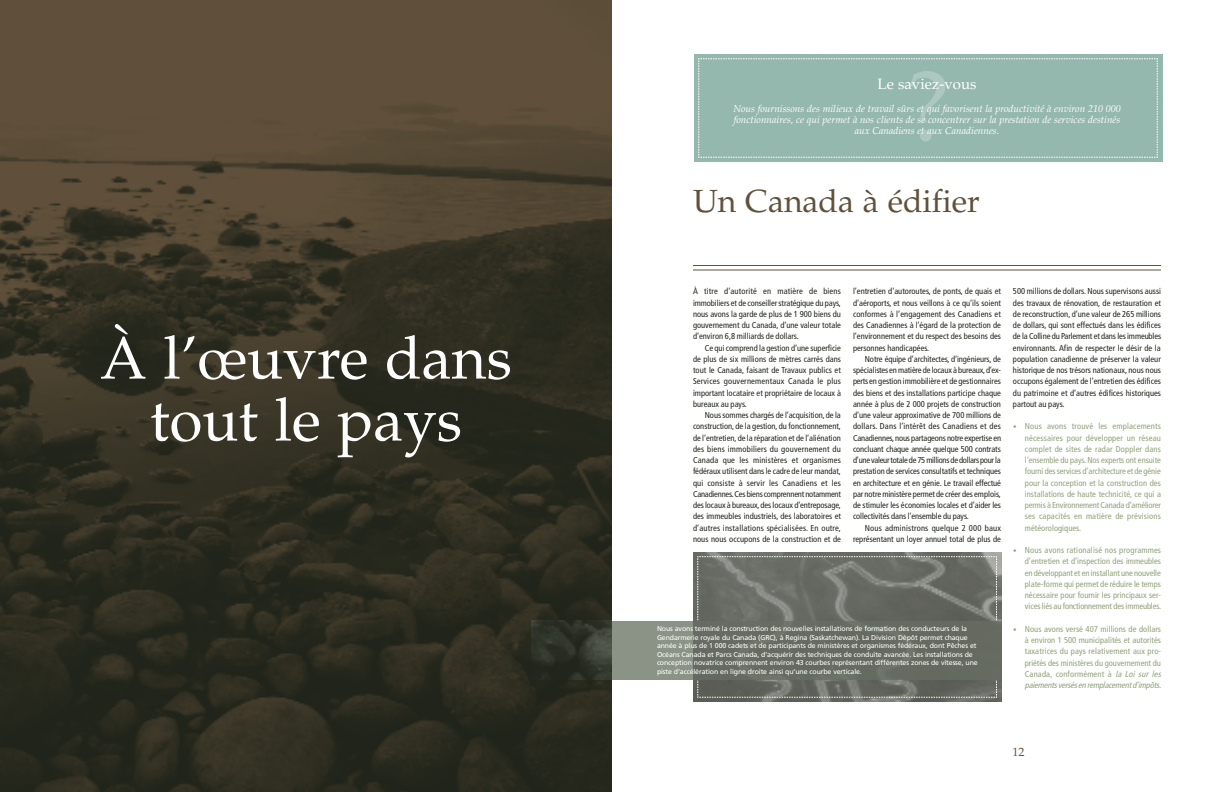
<style>
.page{position:relative;width:1224px;height:792px;background:#fff}
.page>*{position:absolute;margin:0;border:0;box-sizing:border-box;transform-origin:0 0}
.t1{font:101px "Palatino";color:#adc8c1}
.t2{font:60px/62px "Palatino";color:#fff;text-align:center}
.t3{font:32px "Palatino";color:#60513b}
.t4{font:15px "Palatino";color:#fff}
.t5{font:12px "Palatino";color:#60513b}
.t6{font:italic 10px/11px "Palatino";color:#fff;text-align:center}
.t7{font:condensed 8.5px/11.3px "Frutiger";color:#20241a;text-align:justify}
.t8{font:condensed 8.5px/11.3px "Frutiger";letter-spacing:.005em;color:#8fa178;text-align:justify}
.t9{font:7px/8.5px "Frutiger";letter-spacing:-.015em;color:#fff}
.s1{font-size:7px}
.s2{font-style:italic}
</style>
<div class="page">
<img style="left:0;top:0;width:612px;height:792px">
<img style="left:531px;top:621px;width:81px;height:59px">
<img style="left:693px;top:552px;width:309px;height:150px">
<svg style="left:697px;top:556px;width:300px;height:142px;background:#6e7069"></svg>
<div style="left:612px;top:621px;width:229px;height:59px;background:#8a9385"></div>
<hr style="left:693px;top:270px;width:468px;height:1px;background:#60513b">
<hr style="left:693px;top:265px;width:468px;height:1px;background:#60513b">
<img style="left:693px;top:621px;width:309px;height:59px">
<div style="left:694px;top:54px;width:468px;height:108px;background:#95b8ae"></div>
<svg style="left:698px;top:58px;width:460px;height:100px"></svg>
<h2 class="t2" style="left:100px;top:334px;width:413px">À l’œuvre dans tout le pays</h2>
<h1 class="t1" style="left:906px;top:68px;width:46px">?</h1>
<h3 class="t4" style="left:878px;top:78px;width:100px">Le saviez-vous</h3>
<p class="t6" style="left:733px;top:104px;width:389px">Nous fournissons des milieux de travail sûrs et qui favorisent la productivité à environ 210 000 fonctionnaires, ce qui permet à nos clients de se concentrer sur la prestation de services destinés aux Canadiens et aux Canadiennes.</p>
<h3 class="t3" style="left:693px;top:189px;width:288px">Un Canada à édifier</h3>
<p class="t7" style="left:693px;top:286px;width:150px">À titre d’autorité en matière de biens immobiliers et de conseiller stratégique du pays, nous avons la garde de plus de 1 900 biens du gouvernement du Canada, d’une valeur totale d’environ 6,8 milliards de dollars.</p>
<p class="t7" style="left:693px;top:343px;width:150px;text-indent:12px">Ce qui comprend la gestion d’une superficie de plus de six millions de mètres carrés dans tout le Canada, faisant de Travaux publics et Services gouvernementaux Canada le plus important locataire et propriétaire de locaux à bureaux au pays.</p>
<p class="t7" style="left:693px;top:410px;width:150px;text-indent:12px">Nous sommes chargés de l’acquisition, de la construction, de la gestion, du fonctionnement, de l’entretien, de la réparation et de l’aliénation des biens immobiliers du gouvernement du Canada que les ministères et organismes fédéraux utilisent dans le cadre de leur mandat, qui consiste à servir les Canadiens et les Canadiennes.Ces biens comprennent notamment des locaux à bureaux,des locaux d’entreposage, des immeubles industriels, des laboratoires et d’autres installations spécialisées. En outre, nous nous occupons de la construction et de</p>
<p class="t7" style="left:853px;top:286px;width:150px">l’entretien d’autoroutes, de ponts, de quais et d’aéroports, et nous veillons à ce qu’ils soient conformes à l’engagement des Canadiens et des Canadiennes à l’égard de la protection de l’environnement et du respect des besoins des personnes handicapées.</p>
<p class="t7" style="left:853px;top:354px;width:150px;text-indent:12px">Notre équipe d’architectes, d’ingénieurs, de spécialistes en matière de locaux à bureaux,d’ex&shy;perts en gestion immobilière et de gestionnaires des biens et des installations participe chaque année à plus de 2 000 projets de construction d’une valeur approximative de 700 millions de dollars. Dans l’intérêt des Canadiens et des Canadiennes,nous partageons notre expertise en concluant chaque année quelque 500 contrats d’une valeur totale de 75 millions de dollars pour la prestation de services consultatifs et techniques en architecture et en génie. Le travail effectué par notre ministère permet de créer des emplois, de stimuler les économies locales et d’aider les collectivités dans l’ensemble du pays.</p>
<p class="t7" style="left:853px;top:523px;width:150px;text-align:right">Nous administrons quelque 2 000 baux représentant un loyer annuel total de plus de</p>
<p class="t9" style="left:657px;top:625px;width:322px">Nous avons terminé la construction des nouvelles installations de formation des conducteurs de la Gendarmerie royale du Canada (GRC), à Regina (Saskatchewan). La Division Dépôt permet chaque année à plus de 1 000 cadets et de participants de ministères et organismes fédéraux, dont Pêches et Océans Canada et Parcs Canada, d’acquérir des techniques de conduite avancée. Les installations de conception novatrice comprennent environ 43 courbes représentant différentes zones de vitesse, une piste d’accélération en ligne droite ainsi qu’une courbe verticale.</p>
<p class="t7" style="left:1013px;top:286px;width:150px">500 millions de dollars. Nous supervisons aussi des travaux de rénovation, de restauration et de reconstruction, d’une valeur de 265 millions de dollars, qui sont effectués dans les édifices de la Colline du Parlement et dans les immeubles environnants. Afin de respecter le désir de la population canadienne de préserver la valeur historique de nos trésors nationaux, nous nous occupons également de l’entretien des édifices du patrimoine et d’autres édifices historiques partout au pays.</p>
<p class="t8" style="left:1025px;top:421px;width:138px;text-indent:-12px"><span class="s1">•</span> Nous avons trouvé les emplacements nécessaires pour développer un réseau complet de sites de radar Doppler dans l’ensemble du pays. Nos experts ont ensuite fourni des services d’architecture et de génie pour la conception et la construction des installations de haute technicité, ce qui a permis à Environnement Canada d’améliorer ses capacités en matière de prévisions météorologiques.</p>
<p class="t8" style="left:1025px;top:545px;width:138px;text-indent:-12px"><span class="s1">•</span> Nous avons rationalisé nos programmes d’entretien et d’inspection des immeubles en développant et en installant une nouvelle plate-forme qui permet de réduire le temps nécessaire pour fournir les principaux ser&shy;vices liés au fonctionnement des immeubles.</p>
<p class="t8" style="left:1025px;top:624px;width:139px;text-align:left;text-indent:-12px"><span class="s1">•</span> Nous avons versé 407 millions de dollars à environ 1 500 municipalités et autorités taxatrices du pays relativement aux pro&shy;priétés des ministères du gouvernement du Canada, conformément à <span class="s2">la Loi sur les paiementsversésen remplacementd'impôts.</span></p>
<h3 class="t5" style="left:1012px;top:747px;width:13px">12</h3>
</div>
